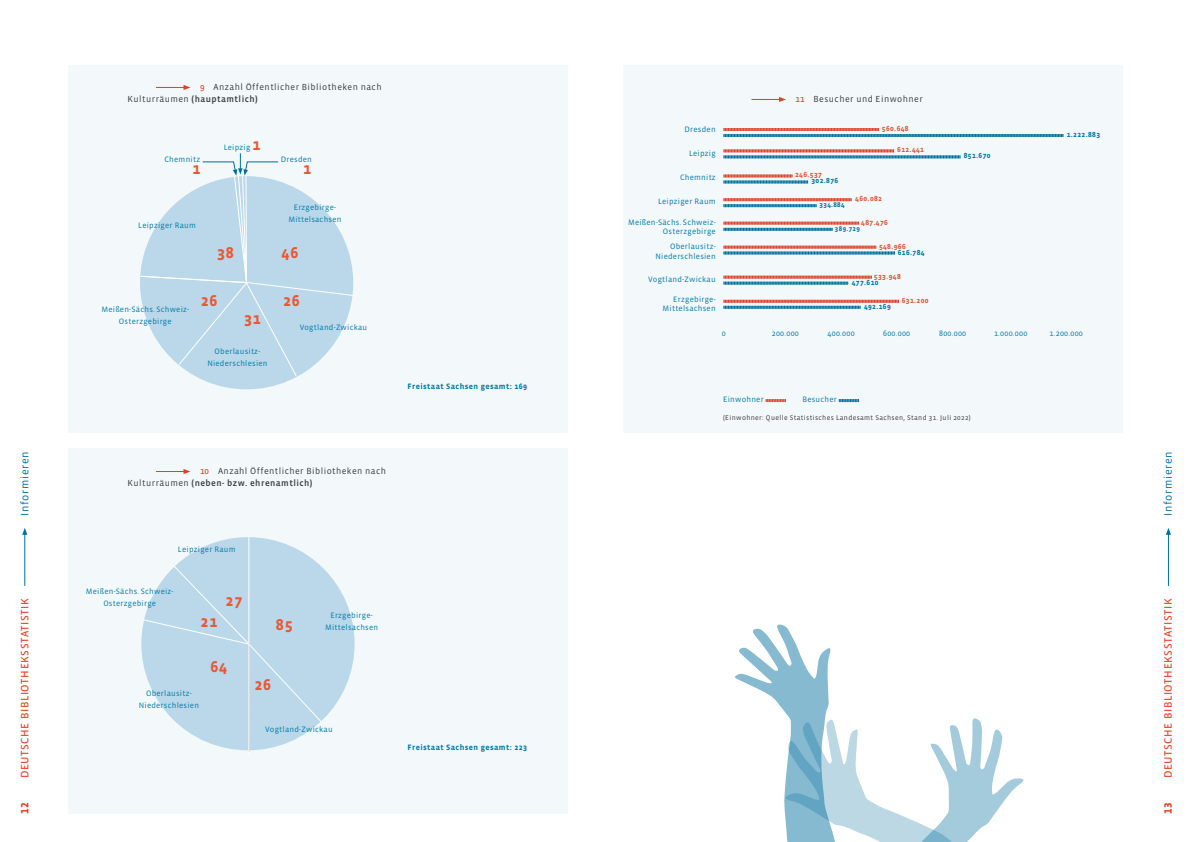
<style>
.page{position:relative;width:1191px;height:842px;background:#fff}
.page>*{position:absolute;margin:0;border:0;box-sizing:border-box;transform-origin:0 0}
.t1{font:700 16px "Vista Sans OT";letter-spacing:.05em;color:#eb5734}
.t2{font:11px "Vista Sans OT";letter-spacing:.05em;color:#e84022}
.t3{font:11px "Vista Sans OT";letter-spacing:.05em;color:#006f9d}
.t4{font:700 11px "Vista Sans OT";color:#e84022}
.t5{font:9px/12px "Vista Sans OT";letter-spacing:.05em;color:#3b3b3a}
.t6{font:8px/12px "Vista Sans OT";letter-spacing:.03em;color:#007ba8;text-align:center}
.t7{font:700 8px "Vista Sans OT";letter-spacing:.05em;color:#007ba8}
.t8{font:700 7.5px "Vista Sans OT";letter-spacing:.05em;color:#eb5734}
.t9{font:700 7.5px "Vista Sans OT";letter-spacing:.05em;color:#007ba8}
.t10{font:7px "Vista Sans OT";letter-spacing:.05em;color:#3b3b3a}
.t11{font:700 7px "Vista Sans OT";letter-spacing:.05em;color:#007ba8}
.s1{font-family:"Vista Slab OT";color:#e84022}
.s2{font-weight:500}
</style>
<div class="page">
<hr style="left:1168px;top:533px;width:1px;height:53px;background:#006f9d">
<svg style="left:1166px;top:528px;width:5px;height:7px"></svg>
<hr style="left:24px;top:533px;width:1px;height:53px;background:#006f9d">
<svg style="left:22px;top:528px;width:5px;height:7px"></svg>
<div style="left:69px;top:65px;width:499px;height:367px;background:#f3f8fa"></div>
<div style="left:623px;top:65px;width:499px;height:367px;background:#f3f8fa"></div>
<div style="left:69px;top:448px;width:499px;height:366px;background:#f3f8fa"></div>
<svg style="left:735px;top:624px;width:289px;height:218px"></svg>
<svg style="left:141px;top:537px;width:213px;height:183px;fill:#bad8e9"></svg>
<hr style="left:248px;top:537px;width:1px;height:107px;background:#fff">
<svg style="left:142px;top:565px;width:180px;height:186px;background:#c1dceb"></svg>
<hr style="left:248px;top:644px;width:1px;height:112px;background:#fff">
<svg style="left:197px;top:377px;width:99px;height:12px"></svg>
<svg style="left:140px;top:153px;width:214px;height:224px"></svg>
<h2 class="t3" style="left:19px;top:516px;width:65px;rotate:-90deg">Informieren</h2>
<h2 class="t2" style="left:19px;top:778px;width:182px;rotate:-90deg">DEUTSCHE BIBLIOTHEKSSTATISTIK</h2>
<h2 class="t4" style="left:19px;top:814px;width:13px;rotate:-90deg">12</h2>
<p class="t5" style="left:128px;top:81px;width:255px;text-indent:72px"><span class="s1">9</span> Anzahl Öffentlicher Bibliotheken nach<br>Kulturräumen <span class="s2">(hauptamtlich)</span></p>
<p class="t6" style="left:164px;top:153px;width:37px">Chemnitz</p>
<h1 class="t1" style="left:193px;top:160px;width:9px">1</h1>
<h1 class="t1" style="left:253px;top:136px;width:9px">1</h1>
<p class="t6" style="left:224px;top:141px;width:28px">Leipzig</p>
<p class="t6" style="left:138px;top:219px;width:59px">Leipziger Raum</p>
<h1 class="t1" style="left:217px;top:244px;width:18px">38</h1>
<p class="t6" style="left:101px;top:303px;width:89px">Meißen-Sächs. Schweiz-<br>Osterzgebirge</p>
<h1 class="t1" style="left:201px;top:292px;width:18px">26</h1>
<h1 class="t1" style="left:244px;top:310px;width:18px">31</h1>
<p class="t6" style="left:207px;top:345px;width:62px">Oberlausitz-<br>Niederschlesien</p>
<p class="t6" style="left:281px;top:153px;width:33px">Dresden</p>
<h1 class="t1" style="left:303px;top:160px;width:9px">1</h1>
<p class="t6" style="left:288px;top:201px;width:55px">Erzgebirge-<br>Mittelsachsen</p>
<h1 class="t1" style="left:282px;top:244px;width:18px">46</h1>
<h1 class="t1" style="left:283px;top:292px;width:18px">26</h1>
<p class="t6" style="left:300px;top:321px;width:69px">Vogtland-Zwickau</p>
<p class="t7" style="left:407px;top:382px;width:121px">Freistaat Sachsen gesamt: 169</p>
<p class="t5" style="left:128px;top:465px;width:260px;text-indent:72px"><span class="s1">10</span> Anzahl Öffentlicher Bibliotheken nach<br>Kulturräumen <span class="s2">(neben- bzw. ehrenamtlich)</span></p>
<p class="t6" style="left:178px;top:543px;width:59px">Leipziger Raum</p>
<p class="t6" style="left:86px;top:585px;width:89px">Meißen-Sächs. Schweiz-<br>Osterzgebirge</p>
<h1 class="t1" style="left:201px;top:613px;width:18px">21</h1>
<h1 class="t1" style="left:225px;top:592px;width:18px">27</h1>
<h1 class="t1" style="left:210px;top:658px;width:18px">64</h1>
<p class="t6" style="left:139px;top:687px;width:62px">Oberlausitz-<br>Niederschlesien</p>
<h1 class="t1" style="left:276px;top:616px;width:18px">85</h1>
<h1 class="t1" style="left:254px;top:676px;width:18px">26</h1>
<p class="t6" style="left:325px;top:609px;width:55px">Erzgebirge-<br>Mittelsachsen</p>
<p class="t6" style="left:265px;top:723px;width:69px">Vogtland-Zwickau</p>
<p class="t7" style="left:407px;top:743px;width:121px">Freistaat Sachsen gesamt: 223</p>
<p class="t5" style="left:795px;top:93px;width:129px"><span class="s1">11</span> Besucher und Einwohner</p>
<p class="t6" style="left:684px;top:123px;width:33px">Dresden</p>
<p class="t8" style="left:882px;top:125px;width:28px">560.648</p>
<p class="t6" style="left:689px;top:147px;width:28px">Leipzig</p>
<p class="t6" style="left:680px;top:171px;width:37px">Chemnitz</p>
<p class="t6" style="left:658px;top:195px;width:59px">Leipziger Raum</p>
<p class="t6" style="left:628px;top:218px;width:89px;line-height:9px;text-align:right">Meißen-Sächs. Schweiz-<br>Osterzgebirge</p>
<p class="t6" style="left:655px;top:242px;width:62px;line-height:10px;text-align:right">Oberlausitz-<br>Niederschlesien</p>
<p class="t6" style="left:662px;top:295px;width:55px;line-height:9px;text-align:right">Erzgebirge-<br>Mittelsachsen</p>
<p class="t6" style="left:648px;top:273px;width:69px">Vogtland-Zwickau</p>
<p class="t8" style="left:795px;top:171px;width:28px">246.537</p>
<p class="t9" style="left:811px;top:177px;width:28px">302.876</p>
<p class="t8" style="left:897px;top:146px;width:28px">612.441</p>
<p class="t8" style="left:855px;top:195px;width:28px">460.082</p>
<p class="t8" style="left:861px;top:219px;width:28px">487.476</p>
<p class="t8" style="left:879px;top:242px;width:28px">548.966</p>
<p class="t8" style="left:874px;top:272px;width:28px">533.948</p>
<p class="t8" style="left:901px;top:296px;width:28px">631.200</p>
<p class="t11" style="left:819px;top:201px;width:26px">334.884</p>
<p class="t11" style="left:835px;top:226px;width:26px">389.729</p>
<p class="t9" style="left:897px;top:248px;width:28px">616.784</p>
<p class="t9" style="left:852px;top:278px;width:28px">477.610</p>
<p class="t9" style="left:864px;top:302px;width:28px">492.169</p>
<p class="t9" style="left:963px;top:152px;width:28px">851.670</p>
<p class="t9" style="left:1066px;top:131px;width:35px">1.222.883</p>
<p class="t6" style="left:721px;top:327px;width:5px">0</p>
<p class="t6" style="left:772px;top:327px;width:29px">200.000</p>
<p class="t6" style="left:827px;top:327px;width:29px">400.000</p>
<p class="t6" style="left:883px;top:327px;width:29px">600.000</p>
<p class="t6" style="left:939px;top:327px;width:29px">800.000</p>
<p class="t6" style="left:994px;top:327px;width:35px">1.000.000</p>
<p class="t6" style="left:1049px;top:327px;width:35px">1.200.000</p>
<p class="t6" style="left:723px;top:393px;width:42px">Einwohner</p>
<p class="t6" style="left:802px;top:393px;width:36px">Besucher</p>
<p class="t10" style="left:723px;top:414px;width:249px">(Einwohner: Quelle Statistisches Landesamt Sachsen, Stand 31. Juli 2022)</p>
<h2 class="t3" style="left:1162px;top:516px;width:65px;rotate:-90deg">Informieren</h2>
<h2 class="t2" style="left:1162px;top:778px;width:182px;rotate:-90deg">DEUTSCHE BIBLIOTHEKSSTATISTIK</h2>
<h2 class="t4" style="left:1162px;top:814px;width:13px;rotate:-90deg">13</h2>
</div>
